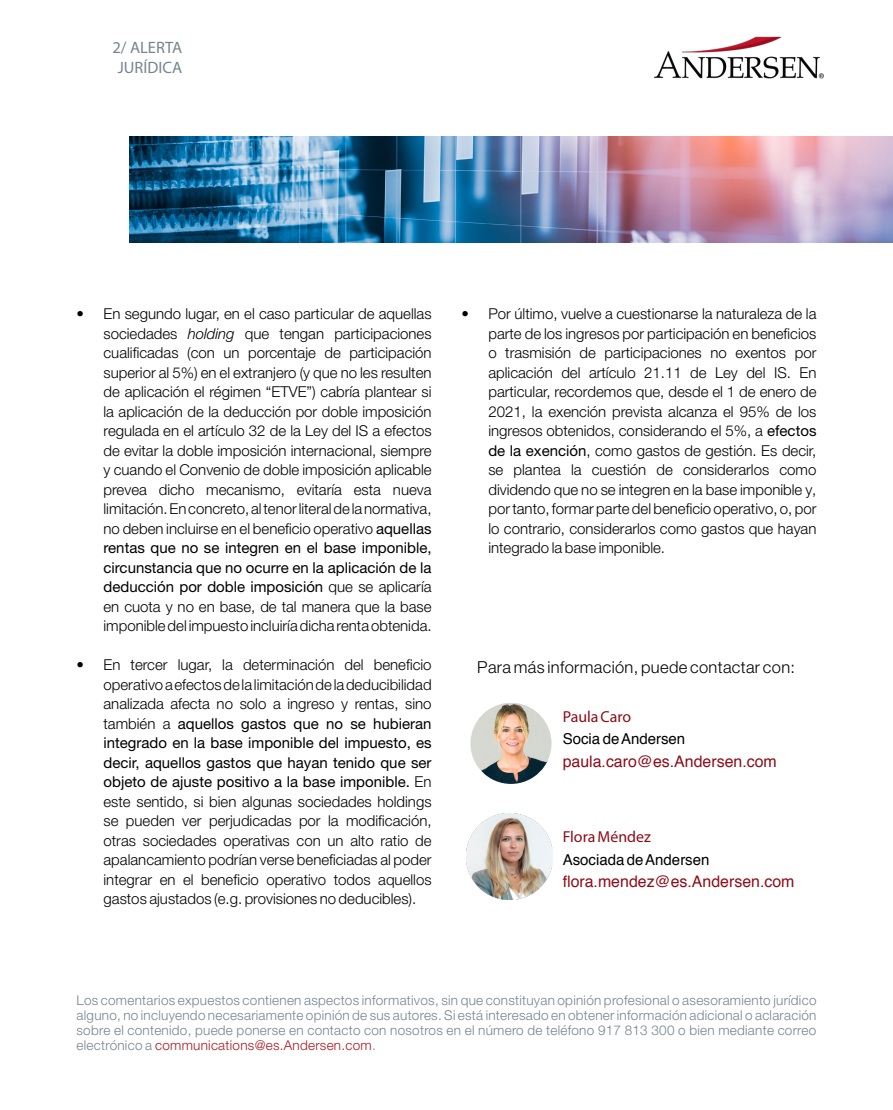
<style>
.page{position:relative;width:893px;height:1110px;background:#fff}
.page>*{position:absolute;margin:0;border:0;box-sizing:border-box;transform-origin:0 0}
.t1{font:300 16.5px "Helvetica Neue LT Pro";letter-spacing:.02em;color:#000}
.t2{font:16.5px/19.8px "Myriad Pro";color:#76848f;text-align:center}
.t3{font:15.9px "Helvetica";color:#8d0c18}
.t4{font:15.9px "Myriad Pro";color:#8d0c18}
.t5{font:300 15px/19.5px "Helvetica Neue LT Pro";color:#000;text-align:justify}
.t6{font:15px "Helvetica";color:#000}
.t7{font:300 13.5px/15px "Helvetica Neue LT Pro";letter-spacing:.02em;color:#76848f;text-align:justify}
.s1{font-style:italic}
.s2{font-weight:400}
.s3{color:#ab1921}
</style>
<div class="page">
<img style="left:654px;top:36px;width:170px;height:43px">
<img style="left:129px;top:137px;width:764px;height:105px">
<img style="left:467px;top:813px;width:86px;height:86px">
<img style="left:470px;top:703px;width:82px;height:81px">
<p class="t2" style="left:112px;top:37px;width:71px">2/ ALERTA<br>JURÍDICA</p>
<p class="t5" style="left:104px;top:304px;width:330px;text-indent:-27px">• En segundo lugar, en el caso particular de aquellas sociedades <span class="s1">holding</span> que tengan participaciones cualificadas (con un porcentaje de participación superior al 5%) en el extranjero (y que no les resulten de aplicación el régimen “ETVE”) cabría plantear si la aplicación de la deducción por doble imposición regulada en el artículo 32 de la Ley del IS a efectos de evitar la doble imposición internacional, siempre y cuando el Convenio de doble imposición aplicable prevea dicho mecanismo, evitaría esta nueva limitación. En concreto, al tenor literal de la normativa, no deben incluirse en el beneficio operativo <span class="s2">aquellas rentas que no se integren en el base imponible, circunstancia que no ocurre en la aplicación de la deducción por doble imposición</span> que se aplicaría en cuota y no en base, de tal manera que la base imponible del impuesto incluiría dicha renta obtenida.</p>
<p class="t5" style="left:104px;top:655px;width:330px;text-indent:-27px">• En tercer lugar, la determinación del beneficio operativo a efectos de la limitación de la deducibilidad analizada afecta no solo a ingreso y rentas, sino también a <span class="s2">aquellos gastos que no se hubieran integrado en la base imponible del impuesto, es decir, aquellos gastos que hayan tenido que ser objeto de ajuste positivo a la base imponible.</span> En este sentido, si bien algunas sociedades holdings se pueden ver perjudicadas por la modificación, otras sociedades operativas con un alto ratio de apalancamiento podrían verse beneficiadas al poder integrar en el beneficio operativo todos aquellos gastos ajustados (e.g. provisiones no deducibles).</p>
<p class="t5" style="left:488px;top:304px;width:330px;text-indent:-27px">• Por último, vuelve a cuestionarse la naturaleza de la parte de los ingresos por participación en beneficios o trasmisión de participaciones no exentos por aplicación del artículo 21.11 de Ley del IS. En particular, recordemos que, desde el 1 de enero de 2021, la exención prevista alcanza el 95% de los ingresos obtenidos, considerando el 5%, a <span class="s2">efectos de la exención</span>, como gastos de gestión. Es decir, se plantea la cuestión de considerarlos como dividendo que no se integren en la base imponible y, por tanto, formar parte del beneficio operativo, o, por lo contrario, considerarlos como gastos que hayan integrado la base imponible.</p>
<p class="t1" style="left:477px;top:657px;width:319px">Para más información, puede contactar con:</p>
<p class="t4" style="left:563px;top:706px;width:70px">Paula Caro</p>
<p class="t6" style="left:563px;top:727px;width:124px">Socia de Andersen</p>
<p class="t3" style="left:563px;top:749px;width:216px">paula.caro@es.Andersen.com</p>
<p class="t4" style="left:563px;top:827px;width:90px">Flora Méndez</p>
<p class="t6" style="left:563px;top:848px;width:148px">Asociada de Andersen</p>
<p class="t3" style="left:563px;top:869px;width:233px">flora.mendez@es.Andersen.com</p>
<p class="t7" style="left:77px;top:992px;width:741px">Los comentarios expuestos contienen aspectos informativos, sin que constituyan opinión profesional o asesoramiento jurídico alguno, no incluyendo necesariamente opinión de sus autores. Si está interesado en obtener información adicional o aclaración sobre el contenido, puede ponerse en contacto con nosotros en el número de teléfono 917 813 300 o bien mediante correo electrónico a <span class="s3">communications@es.Andersen.com</span>.</p>
</div>
